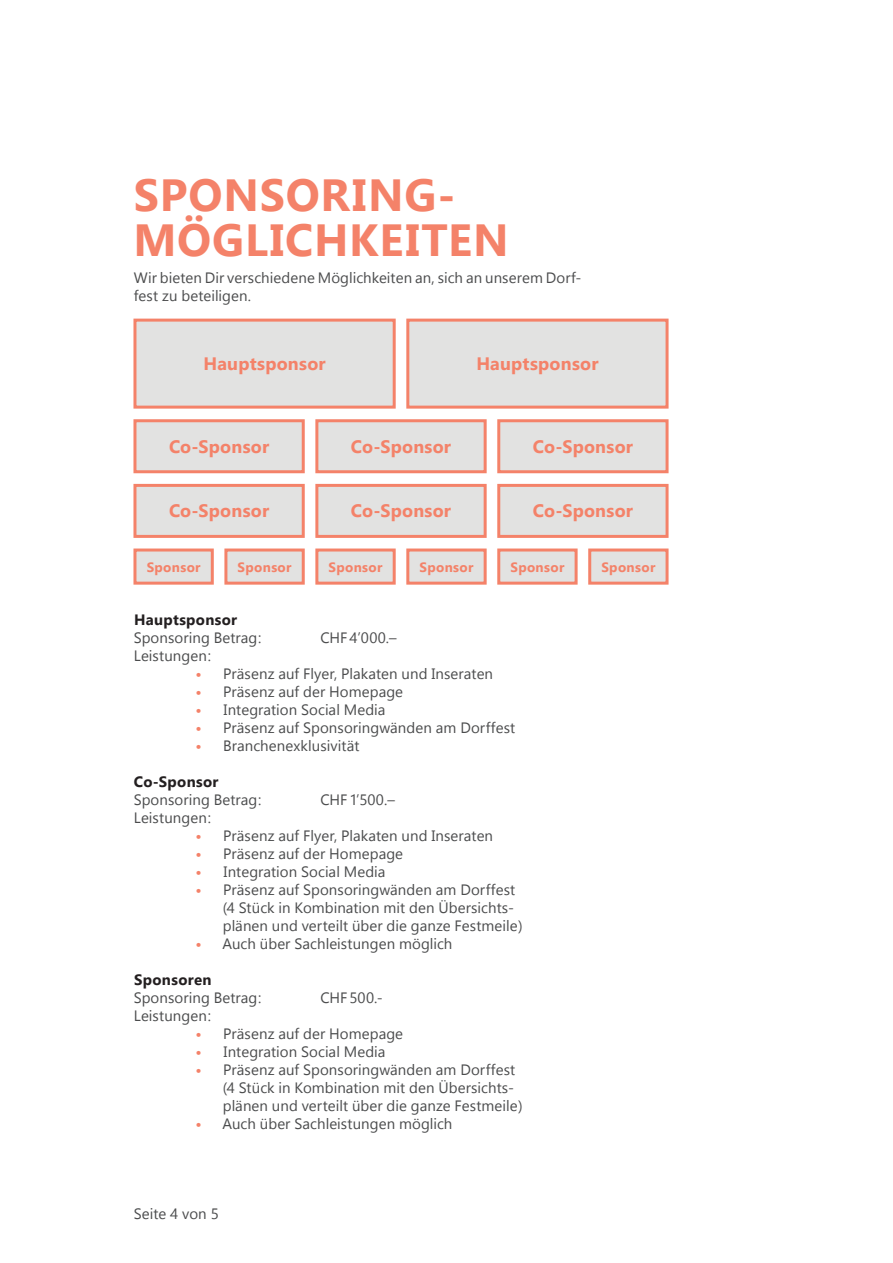
<style>
.page{position:relative;width:893px;height:1263px;background:#fff}
.page>*{position:absolute;margin:0;border:0;box-sizing:border-box;transform-origin:0 0}
._01_Titel{font:700 45px/45px "Gadugi";letter-spacing:.02em;color:#f48269}
._07_Boxtext{font:700 18px "Gadugi";letter-spacing:.01em;color:#f48269}
._04_Grundtext{font:15px/18px "Gadugi";letter-spacing:.005em;color:#4b4c4d}
._05_Tabelle{font:15px "Gadugi";letter-spacing:.005em;color:#4b4c4d}
._02_Untertitel{font:700 15px "Gadugi";letter-spacing:.02em;color:#231f20}
._07_Boxtext-2{font:700 13.5px "Gadugi";letter-spacing:.025em;color:#f48269}
.s1{font-weight:700;color:#f48269}
</style>
<div class="page">
<div style="left:135px;top:320px;width:259px;height:87px;background:#e2e2e1"></div>
<div style="left:133px;top:319px;width:263px;height:90px;border:3px solid #f48269"></div>
<div style="left:135px;top:421px;width:168px;height:51px;background:#e2e2e1"></div>
<div style="left:133px;top:419px;width:172px;height:54px;border:3px solid #f48269"></div>
<div style="left:135px;top:485px;width:168px;height:51px;background:#e2e2e1"></div>
<div style="left:133px;top:484px;width:172px;height:54px;border:3px solid #f48269"></div>
<div style="left:135px;top:550px;width:77px;height:33px;background:#e2e2e1"></div>
<div style="left:133px;top:548px;width:81px;height:37px;border:3px solid #f48269"></div>
<div style="left:226px;top:550px;width:77px;height:33px;background:#e2e2e1"></div>
<div style="left:224px;top:548px;width:81px;height:37px;border:3px solid #f48269"></div>
<div style="left:317px;top:550px;width:77px;height:33px;background:#e2e2e1"></div>
<div style="left:315px;top:548px;width:81px;height:37px;border:3px solid #f48269"></div>
<div style="left:499px;top:550px;width:77px;height:33px;background:#e2e2e1"></div>
<div style="left:497px;top:548px;width:81px;height:37px;border:3px solid #f48269"></div>
<div style="left:408px;top:550px;width:77px;height:33px;background:#e2e2e1"></div>
<div style="left:406px;top:548px;width:81px;height:37px;border:3px solid #f48269"></div>
<div style="left:590px;top:550px;width:77px;height:33px;background:#e2e2e1"></div>
<div style="left:588px;top:548px;width:81px;height:37px;border:3px solid #f48269"></div>
<div style="left:317px;top:421px;width:168px;height:51px;background:#e2e2e1"></div>
<div style="left:315px;top:419px;width:172px;height:54px;border:3px solid #f48269"></div>
<div style="left:317px;top:485px;width:168px;height:51px;background:#e2e2e1"></div>
<div style="left:315px;top:484px;width:172px;height:54px;border:3px solid #f48269"></div>
<div style="left:499px;top:421px;width:168px;height:51px;background:#e2e2e1"></div>
<div style="left:497px;top:419px;width:172px;height:54px;border:3px solid #f48269"></div>
<div style="left:499px;top:485px;width:168px;height:51px;background:#e2e2e1"></div>
<div style="left:497px;top:484px;width:172px;height:54px;border:3px solid #f48269"></div>
<div style="left:408px;top:320px;width:259px;height:87px;background:#e2e2e1"></div>
<div style="left:406px;top:319px;width:263px;height:90px;border:3px solid #f48269"></div>
<p class="_01_Titel" style="left:134px;top:172px;width:377px">SPONSORING-<br>MÖGLICHKEITEN</p>
<p class="_04_Grundtext" style="left:134px;top:268px;width:449px">Wir bieten Dir verschiedene Möglichkeiten an, sich an unserem Dorf&shy;fest zu beteiligen.</p>
<p class="_07_Boxtext" style="left:203px;top:353px;width:124px">Hauptsponsor</p>
<p class="_07_Boxtext" style="left:476px;top:353px;width:124px">Hauptsponsor</p>
<p class="_07_Boxtext" style="left:169px;top:436px;width:102px">Co-Sponsor</p>
<p class="_07_Boxtext" style="left:351px;top:436px;width:102px">Co-Sponsor</p>
<p class="_07_Boxtext" style="left:533px;top:436px;width:102px">Co-Sponsor</p>
<p class="_07_Boxtext" style="left:169px;top:500px;width:102px">Co-Sponsor</p>
<p class="_07_Boxtext" style="left:351px;top:500px;width:102px">Co-Sponsor</p>
<p class="_07_Boxtext" style="left:533px;top:500px;width:102px">Co-Sponsor</p>
<p class="_07_Boxtext-2" style="left:147px;top:559px;width:55px">Sponsor</p>
<p class="_07_Boxtext-2" style="left:238px;top:559px;width:55px">Sponsor</p>
<p class="_07_Boxtext-2" style="left:329px;top:559px;width:55px">Sponsor</p>
<p class="_07_Boxtext-2" style="left:419px;top:559px;width:55px">Sponsor</p>
<p class="_07_Boxtext-2" style="left:510px;top:559px;width:55px">Sponsor</p>
<p class="_07_Boxtext-2" style="left:601px;top:559px;width:55px">Sponsor</p>
<p class="_02_Untertitel" style="left:134px;top:610px;width:105px">Hauptsponsor</p>
<p class="_05_Tabelle" style="left:134px;top:628px;width:129px">Sponsoring Betrag:</p>
<p class="_05_Tabelle" style="left:321px;top:628px;width:78px">CHF4’000.–</p>
<p class="_05_Tabelle" style="left:134px;top:646px;width:79px">Leistungen:</p>
<p class="_04_Grundtext" style="left:195px;top:664px;width:299px"><span class="s1">•</span> Präsenz auf Flyer, Plakaten und Inseraten</p>
<p class="_04_Grundtext" style="left:195px;top:682px;width:209px"><span class="s1">•</span> Präsenz auf der Homepage</p>
<p class="_04_Grundtext" style="left:195px;top:700px;width:192px"><span class="s1">•</span> Integration Social Media</p>
<p class="_04_Grundtext" style="left:195px;top:718px;width:321px"><span class="s1">•</span> Präsenz auf Sponsoringwänden am Dorffest</p>
<p class="_04_Grundtext" style="left:195px;top:736px;width:166px"><span class="s1">•</span> Branchenexklusivität</p>
<p class="_02_Untertitel" style="left:134px;top:772px;width:86px">Co-Sponsor</p>
<p class="_05_Tabelle" style="left:134px;top:790px;width:129px">Sponsoring Betrag:</p>
<p class="_05_Tabelle" style="left:321px;top:790px;width:76px">CHF1’500.–</p>
<p class="_05_Tabelle" style="left:134px;top:808px;width:79px">Leistungen:</p>
<p class="_04_Grundtext" style="left:195px;top:826px;width:299px"><span class="s1">•</span> Präsenz auf Flyer, Plakaten und Inseraten</p>
<p class="_04_Grundtext" style="left:195px;top:844px;width:209px"><span class="s1">•</span> Präsenz auf der Homepage</p>
<p class="_04_Grundtext" style="left:195px;top:862px;width:192px"><span class="s1">•</span> Integration Social Media</p>
<p class="_04_Grundtext" style="left:223px;top:880px;width:301px;text-indent:-27px"><span class="s1">•</span> Präsenz auf Sponsoringwänden am Dorffest (4 Stück in Kombination mit den Übersichts&shy;plänen und verteilt über die ganze Festmeile)</p>
<p class="_04_Grundtext" style="left:195px;top:934px;width:258px"><span class="s1">•</span> Auch über Sachleistungen möglich</p>
<p class="_02_Untertitel" style="left:134px;top:970px;width:79px">Sponsoren</p>
<p class="_05_Tabelle" style="left:134px;top:988px;width:129px">Sponsoring Betrag:</p>
<p class="_05_Tabelle" style="left:321px;top:988px;width:64px">CHF500.-</p>
<p class="_05_Tabelle" style="left:134px;top:1006px;width:79px">Leistungen:</p>
<p class="_04_Grundtext" style="left:195px;top:1024px;width:209px"><span class="s1">•</span> Präsenz auf der Homepage</p>
<p class="_04_Grundtext" style="left:195px;top:1042px;width:192px"><span class="s1">•</span> Integration Social Media</p>
<p class="_04_Grundtext" style="left:223px;top:1060px;width:301px;text-indent:-27px"><span class="s1">•</span> Präsenz auf Sponsoringwänden am Dorffest (4 Stück in Kombination mit den Übersichts&shy;plänen und verteilt über die ganze Festmeile)</p>
<p class="_04_Grundtext" style="left:195px;top:1114px;width:258px"><span class="s1">•</span> Auch über Sachleistungen möglich</p>
<p class="_04_Grundtext" style="left:134px;top:1204px;width:86px">Seite 4 von 5</p>
</div>
